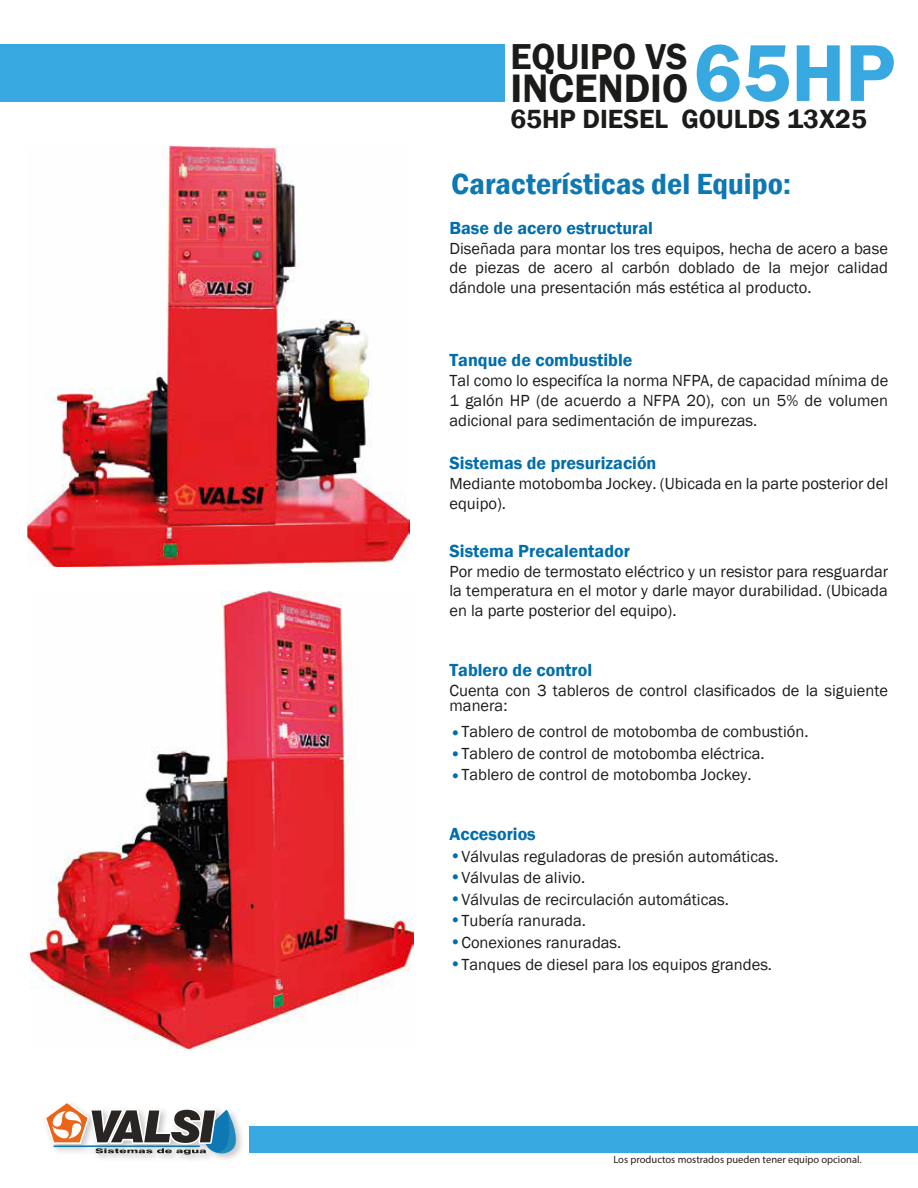
<style>
.page{position:relative;width:918px;height:1188px;background:#fff}
.page>*{position:absolute;margin:0;border:0;box-sizing:border-box;transform-origin:0 0}
.t1{font:600 83.4px "Franklin Gothic";color:#38a8e0}
.t2{font:600 40.8px "Franklin Gothic";color:#1b1b1a}
.t3{font:600 37.05px "Franklin Gothic";color:#1b1b1a}
.t4{font:600 condensed 30px "Franklin Gothic";color:#0e78b4;scale:1.11 1}
.t5{font:600 27px "Franklin Gothic";color:#1b1b1a}
.t6{font:600 18px "Franklin Gothic";color:#006dac}
.t7{font:16.5px/19.8px "Franklin Gothic";color:#1b1b1a;text-align:justify}
.t8{font:10.5px "Arial";color:#29201b}
.s1{font-weight:600;font-size:18px;color:#006dac}
</style>
<div class="page">
<div style="left:249px;top:1126px;width:669px;height:26px;background:#38a8e0"></div>
<img style="left:97px;top:1124px;width:145px;height:36px">
<svg style="left:46px;top:1103px;width:192px;height:52px"></svg>
<img style="left:31px;top:592px;width:383px;height:457px">
<img style="left:27px;top:146px;width:383px;height:421px">
<div style="left:0;top:44px;width:504px;height:57px;background:#38a8e0"></div>
<h3 class="t3" style="left:510px;top:35px;width:179px">EQUIPO VS</h3>
<h2 class="t2" style="left:510px;top:64px;width:179px">INCENDIO</h2>
<h3 class="t5" style="left:510px;top:103px;width:358px">65HP DIESEL GOULDS 13X25</h3>
<h1 class="t1" style="left:693px;top:24px;width:204px">65HP</h1>
<h3 class="t4" style="left:451px;top:166px;width:308px">Características del Equipo:</h3>
<p class="t6" style="left:450px;top:217px;width:205px">Base de acero estructural</p>
<p class="t7" style="left:450px;top:238px;width:440px">Diseñada para montar los tres equipos, hecha de acero a base de piezas de acero al carbón doblado de la mejor calidad dándole una presentación más estética al producto.</p>
<p class="t6" style="left:450px;top:350px;width:185px">Tanque de combustible</p>
<p class="t7" style="left:450px;top:370px;width:440px">Tal como lo especifíca la norma NFPA, de capacidad mínima de 1 galón HP (de acuerdo a NFPA 20), con un 5% de volumen adicional para sedimentación de impurezas.</p>
<p class="t6" style="left:450px;top:452px;width:209px">Sistemas de presurización</p>
<p class="t7" style="left:450px;top:473px;width:440px">Mediante motobomba Jockey. (Ubicada en la parte posterior del equipo).</p>
<p class="t6" style="left:450px;top:540px;width:182px">Sistema Precalentador</p>
<p class="t7" style="left:449px;top:561px;width:440px">Por medio de termostato eléctrico y un resistor para resguardar la temperatura en el motor y darle mayor durabilidad. (Ubicada en la parte posterior del equipo).</p>
<p class="t6" style="left:450px;top:659px;width:144px">Tablero de control</p>
<p class="t7" style="left:450px;top:682px;width:440px;line-height:15.3px">Cuenta con 3 tableros de control clasificados de la siguiente manera:</p>
<p class="t7" style="left:450px;top:721px;width:360px"><span class="s1">•</span>Tablero de control de motobomba de combustión.</p>
<p class="t7" style="left:450px;top:743px;width:317px"><span class="s1">•</span>Tablero de control de motobomba eléctrica.</p>
<p class="t7" style="left:450px;top:765px;width:304px"><span class="s1">•</span>Tablero de control de motobomba Jockey.</p>
<p class="t6" style="left:450px;top:824px;width:88px">Accesorios</p>
<p class="t7" style="left:450px;top:846px;width:331px"><span class="s1">•</span>Válvulas reguladoras de presión automáticas.</p>
<p class="t7" style="left:450px;top:868px;width:137px"><span class="s1">•</span>Válvulas de alivio.</p>
<p class="t7" style="left:450px;top:889px;width:281px"><span class="s1">•</span>Válvulas de recirculación automáticas.</p>
<p class="t7" style="left:450px;top:911px;width:138px"><span class="s1">•</span>Tubería ranurada.</p>
<p class="t7" style="left:450px;top:932px;width:173px"><span class="s1">•</span>Conexiones ranuradas.</p>
<p class="t7" style="left:450px;top:954px;width:324px"><span class="s1">•</span>Tanques de diesel para los equipos grandes.</p>
<p class="t8" style="left:613px;top:1153px;width:250px">Los productos mostrados pueden tener equipo opcional.</p>
</div>
